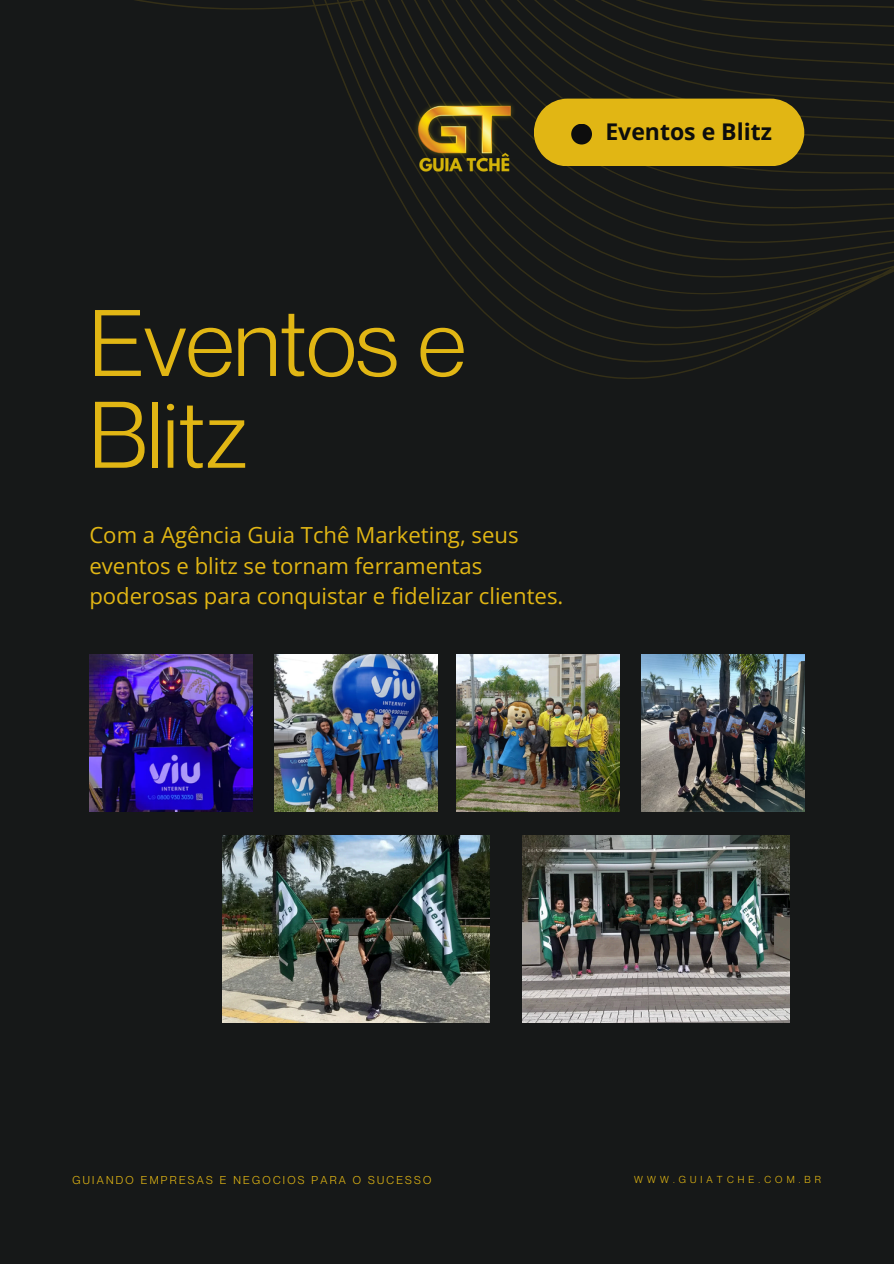
<style>
.page{position:relative;width:894px;height:1264px;background:#fff}
.page>*{position:absolute;margin:0;border:0;box-sizing:border-box;transform-origin:0 0}
.t1{font:92.1px/91.8px "Neue Montreal";color:#e1b614}
.t2{font:700 22.95px "Open Sans";color:#0d0d0d}
.t3{font:22.2px/30.6px "Open Sans";color:#e1b614}
.t4{font:11.1px "Neue Montreal";letter-spacing:.205em;color:#e1b614}
.t5{font:9.9px "Neue Montreal";letter-spacing:.415em;color:#e1b614}
</style>
<div class="page">
<div style="left:0;top:0;width:893px;height:1263px;background:#161818"></div>
<img style="left:274px;top:654px;width:163px;height:157px">
<img style="left:456px;top:654px;width:163px;height:157px">
<img style="left:641px;top:654px;width:163px;height:157px">
<img style="left:89px;top:654px;width:163px;height:157px">
<div style="left:533px;top:99px;width:271px;height:67px;background:#e1b614"></div>
<div style="left:571px;top:124px;width:21px;height:20px;background:#0d0d0d;border-radius:50%"></div>
<img style="left:407px;top:89px;width:114px;height:86px">
<img style="left:522px;top:836px;width:267px;height:186px">
<img style="left:222px;top:836px;width:267px;height:186px">
<p class="t2" style="left:605px;top:116px;width:168px">Eventos e Blitz</p>
<p class="t1" style="left:89px;top:296px;width:378px">Eventos e<br>Blitz</p>
<p class="t3" style="left:89px;top:519px;width:475px">Com a Agência Guia Tchê Marketing, seus eventos e blitz se tornam ferramentas poderosas para conquistar e fidelizar clientes.</p>
<p class="t4" style="left:73px;top:1173px;width:360px">GUIANDO EMPRESAS E NEGOCIOS PARA O SUCESSO</p>
<p class="t5" style="left:634px;top:1173px;width:188px">WWW.GUIATCHE.COM.BR</p>
</div>
